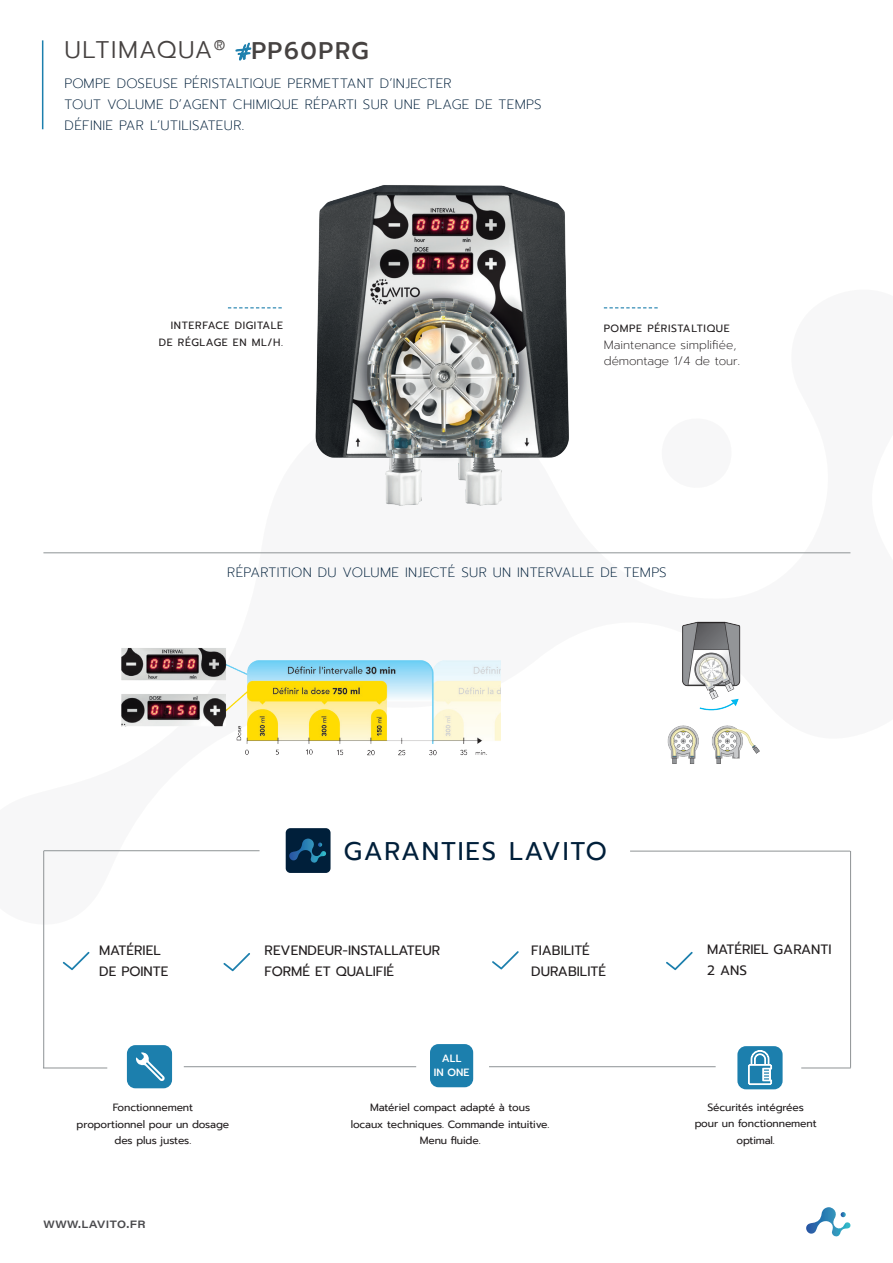
<style>
.page{position:relative;width:893px;height:1263px;background:#fff}
.page>*{position:absolute;margin:0;border:0;box-sizing:border-box;transform-origin:0 0}
.t1{font:25.5px "Prompt";letter-spacing:.07em;color:#001f3a}
.t2{font:300 24px "Prompt";letter-spacing:.055em;color:#464241}
.t3{font:500 24px "Prompt";letter-spacing:.07em;color:#464241}
.t4{font:300 13.95px "Prompt";color:#464241}
.t5{font:200 13.5px/21px "Prompt";letter-spacing:.025em;color:#001f3a}
.t6{font:13.5px/21px "Prompt";color:#231f20}
.t7{font:200 12px/16.5px "Prompt";color:#231f20}
.t8{font:10.5px/16.5px "Prompt";letter-spacing:-.01em;color:#231f20;text-align:center}
.t9{font:10.5px "Prompt";letter-spacing:.06em;color:#231f20}
.t10{font:600 10.5px "Acumin Pro Wide";letter-spacing:.04em;color:#4a4a4d}
.podnadpis_u_ikon{font:500 10.5px "Prompt";color:#fff}
.s1{font-family:"Professor";font-weight:400;color:#1c7fad}
</style>
<div class="page">
<svg style="left:806px;top:1207px;width:44px;height:30px"></svg>
<hr style="left:42px;top:40px;width:1px;height:89px;background:#1c7fad">
<img style="left:270px;top:185px;width:343px;height:321px">
<svg style="left:604px;top:307px;width:54px;height:1px"></svg>
<img style="left:121px;top:648px;width:379px;height:108px">
<img style="left:667px;top:621px;width:93px;height:143px">
<svg style="left:228px;top:307px;width:54px;height:1px"></svg>
<svg style="left:63px;top:952px;width:26px;height:18px"></svg>
<svg style="left:666px;top:952px;width:27px;height:18px"></svg>
<svg style="left:492px;top:951px;width:27px;height:18px"></svg>
<svg style="left:223px;top:953px;width:27px;height:18px"></svg>
<hr style="left:44px;top:850px;width:216px;height:1px;background:#8e9395">
<hr style="left:43px;top:851px;width:1px;height:217px;background:#8e9395">
<hr style="left:850px;top:851px;width:1px;height:217px;background:#8e9395">
<div style="left:286px;top:828px;width:45px;height:45px;background:#001f3a;border-radius:5px"></div>
<svg style="left:289px;top:838px;width:37px;height:25px"></svg>
<hr style="left:630px;top:851px;width:220px;height:1px;background:#8e9395">
<div style="left:127px;top:1045px;width:45px;height:43px;background:#1c7fad;border-radius:9px"></div>
<svg style="left:136px;top:1052px;width:29px;height:29px"></svg>
<hr style="left:184px;top:1066px;width:232px;height:1px;background:#8e9395">
<hr style="left:489px;top:1066px;width:227px;height:1px;background:#8e9395">
<hr style="left:43px;top:1068px;width:64px;height:1px;background:#8e9395">
<hr style="left:801px;top:1068px;width:50px;height:1px;background:#8e9395">
<div style="left:737px;top:1046px;width:46px;height:43px;background:#1c7fad;border-radius:9px"></div>
<div style="left:430px;top:1044px;width:43px;height:43px;background:#1c7fad;border-radius:9px"></div>
<svg style="left:748px;top:1050px;width:24px;height:35px"></svg>
<hr style="left:43px;top:553px;width:807px;height:1px;background:#8e9395">
<p class="t4" style="left:214px;top:35px;width:13px">®</p>
<p class="t2" style="left:64px;top:33px;width:149px">ULTIMAQUA</p>
<p class="t3" style="left:236px;top:33px;width:134px"><span class="s1">#</span>PP60PRG</p>
<p class="t5" style="left:65px;top:72px;width:478px">POMPE DOSEUSE PÉRISTALTIQUE PERMETTANT D’INJECTER<br>TOUT VOLUME D’AGENT CHIMIQUE RÉPARTI SUR UNE PLAGE DE TEMPS<br>DÉFINIE PAR L’UTILISATEUR.</p>
<p class="t9" style="left:171px;top:318px;width:114px">INTERFACE DIGITALE</p>
<p class="t9" style="left:159px;top:335px;width:126px">DE RÉGLAGE EN ML/H.</p>
<p class="t9" style="left:604px;top:321px;width:127px">POMPE PÉRISTALTIQUE</p>
<p class="t7" style="left:604px;top:336px;width:138px">Maintenance simplifiée, démontage 1/4 de tour.</p>
<p class="t5" style="left:227px;top:562px;width:441px">RÉPARTITION DU VOLUME INJECTÉ SUR UN INTERVALLE DE TEMPS</p>
<p class="t6" style="left:99px;top:940px;width:63px">MATÉRIEL</p>
<p class="t6" style="left:99px;top:961px;width:71px">DE POINTE</p>
<p class="t8" style="left:113px;top:1099px;width:82px">Fonctionnement</p>
<p class="t8" style="left:77px;top:1116px;width:154px">proportionnel pour un dosage des plus justes.</p>
<p class="t10" style="left:44px;top:1216px;width:104px">WWW.LAVITO.FR</p>
<p class="t1" style="left:344px;top:833px;width:265px">GARANTIES LAVITO</p>
<p class="t6" style="left:265px;top:940px;width:177px">REVENDEUR-INSTALLATEUR<br>FORMÉ ET QUALIFIÉ</p>
<p class="podnadpis_u_ikon" style="left:442px;top:1050px;width:21px">ALL</p>
<p class="podnadpis_u_ikon" style="left:434px;top:1064px;width:37px">IN ONE</p>
<p class="t6" style="left:531px;top:940px;width:60px">FIABILITÉ</p>
<p class="t6" style="left:531px;top:961px;width:76px">DURABILITÉ</p>
<p class="t8" style="left:370px;top:1099px;width:161px">Matériel compact adapté à tous</p>
<p class="t8" style="left:351px;top:1116px;width:200px">locaux techniques. Commande intuitive.<br>Menu fluide.</p>
<p class="t6" style="left:707px;top:939px;width:126px">MATÉRIEL GARANTI</p>
<p class="t6" style="left:707px;top:960px;width:41px">2 ANS</p>
<p class="t8" style="left:695px;top:1099px;width:124px">Sécurités intégrées pour un fonctionnement optimal.</p>
</div>
